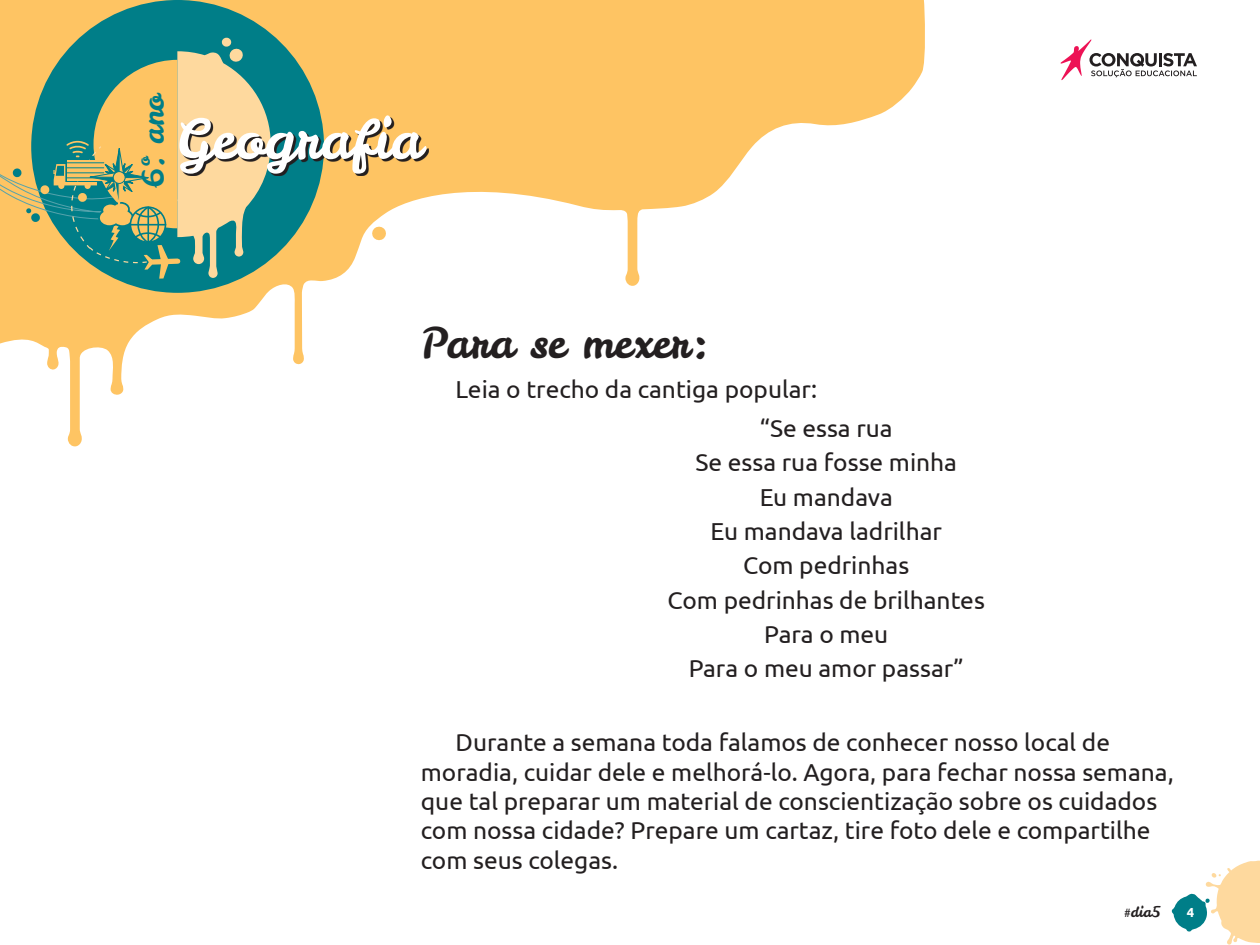
<style>
.page{position:relative;width:1260px;height:945px;background:#fff}
.page>*{position:absolute;margin:0;border:0;box-sizing:border-box;transform-origin:0 0}
.t1{font:54.25px "Leckerli One";color:#fff}
.t2{font:42px "Leckerli One";color:#231f20}
.t3{font:29.4px "Leckerli One";color:#007e88}
.t4{font:24.5px/34.3px "Ubuntu";color:#231f20}
.t5{font:14.35px "Leckerli One";color:#231f20}
.t6{font:700 13.12px "Ubuntu";color:#fff}
</style>
<div class="page">
<svg style="left:0;top:0;width:925px;height:447px"></svg>
<div style="left:31px;top:0;width:293px;height:293px;background:#007e88;border-radius:50%"></div>
<svg style="left:1172px;top:861px;width:88px;height:84px"></svg>
<svg style="left:1061px;top:39px;width:136px;height:41px"></svg>
<svg style="left:0;top:37px;width:271px;height:242px"></svg>
<div style="left:113px;top:172px;width:12px;height:11px;background:#fec463;border-radius:50%"></div>
<div style="left:113px;top:171px;width:12px;height:13px;border:1px solid #007e88;border-radius:50%"></div>
<svg style="left:182px;top:118px;width:247px;height:58px;background:#8d855d"></svg>
<p class="t3" style="left:133px;top:189px;width:98px;rotate:-90deg">6º. ano</p>
<h1 class="t1" style="left:176px;top:103px;width:248px">Geografia</h1>
<h2 class="t2" style="left:421px;top:315px;width:290px">Para se mexer:</h2>
<p class="t4" style="left:760px;top:369px;width:134px;line-height:39.4px;text-indent:-304px">Leia o trecho da cantiga popular:<br>“Se essa rua</p>
<p class="t4" style="left:668px;top:445px;width:319px;text-align:center">Se essa rua fosse minha<br>Eu mandava<br>Eu mandava ladrilhar<br>Com pedrinhas<br>Com pedrinhas de brilhantes<br>Para o meu<br>Para o meu amor passar”</p>
<p class="t4" style="left:421px;top:727px;width:754px;line-height:29.4px;text-indent:35px">Durante a semana toda falamos de conhecer nosso local de moradia, cuidar dele e melhorá-lo. Agora, para fechar nossa semana, que tal preparar um material de conscientização sobre os cuidados com nossa cidade? Prepare um cartaz, tire foto dele e compartilhe com seus colegas.</p>
<p class="t5" style="left:1124px;top:903px;width:38px">#dia5</p>
<p class="t6" style="left:1187px;top:905px;width:9px">4</p>
</div>
